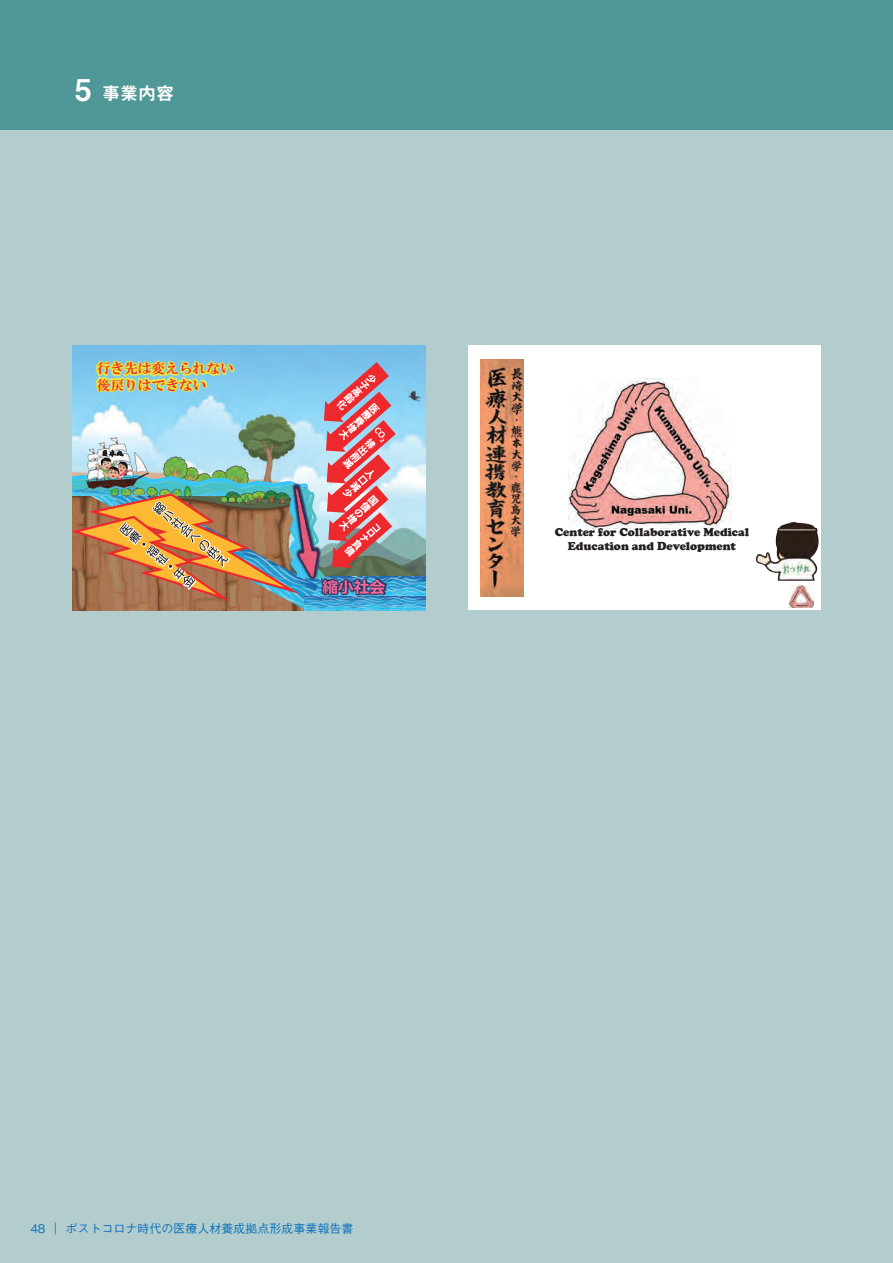
<style>
.page{position:relative;width:893px;height:1263px;background:#b3cccd}
.page>*{position:absolute;margin:0;border:0;box-sizing:border-box;transform-origin:0 0}
.t1{font:18px "Midashi Go Pro MB31";color:#fff}
.t2{font:700 15.75px "Meiryo";color:#f16a9a}
.t3{font:13.65px/16.5px "HGS Mincho E";color:#ee292d}
.t4{font:500 12px "Gothic BBB Pr 6";color:#1074bc}
.t5{font:900 11.7px/14.1px "Cooper";color:#231f20;text-align:center}
.t6{font:7.35px "HGS Gyoshotai";color:#231f20}
.s1{font-size:30px}
</style>
<div class="page">
<div style="left:0;top:0;width:893px;height:130px;background:#509897"></div>
<img style="left:72px;top:345px;width:353px;height:265px">
<img style="left:397px;top:577px;width:28px;height:33px">
<img style="left:88px;top:604px;width:222px;height:6px">
<div style="left:86px;top:352px;width:159px;height:10px;background:#76c0ea"></div>
<img style="left:310px;top:573px;width:87px;height:37px">
<img style="left:72px;top:362px;width:324px;height:242px">
<img style="left:81px;top:436px;width:69px;height:57px">
<img style="left:96px;top:456px;width:37px;height:27px">
<img style="left:95px;top:444px;width:35px;height:19px">
<div style="left:468px;top:345px;width:353px;height:265px;background:#fff"></div>
<img style="left:480px;top:359px;width:44px;height:238px">
<img style="left:568px;top:378px;width:164px;height:150px">
<img style="left:790px;top:586px;width:24px;height:22px">
<img style="left:755px;top:521px;width:64px;height:60px">
<h1 class="t1" style="left:75px;top:79px;width:101px"><span class="s1">5</span> 事業内容</h1>
<p class="t3" style="left:97px;top:360px;width:139px">行き先は変えられない後戻りはできない</p>
<p class="t6" style="left:101px;top:449px;width:24px">日本丸</p>
<p class="t2" style="left:322px;top:576px;width:64px">縮小社会</p>
<p class="t5" style="left:555px;top:525px;width:196px">Center for Collaborative Medical<br>Education and Development</p>
<p class="t4" style="left:30px;top:1218px;width:325px">48 ｜ポストコロナ時代の医療人材養成拠点形成事業報告書</p>
</div>
